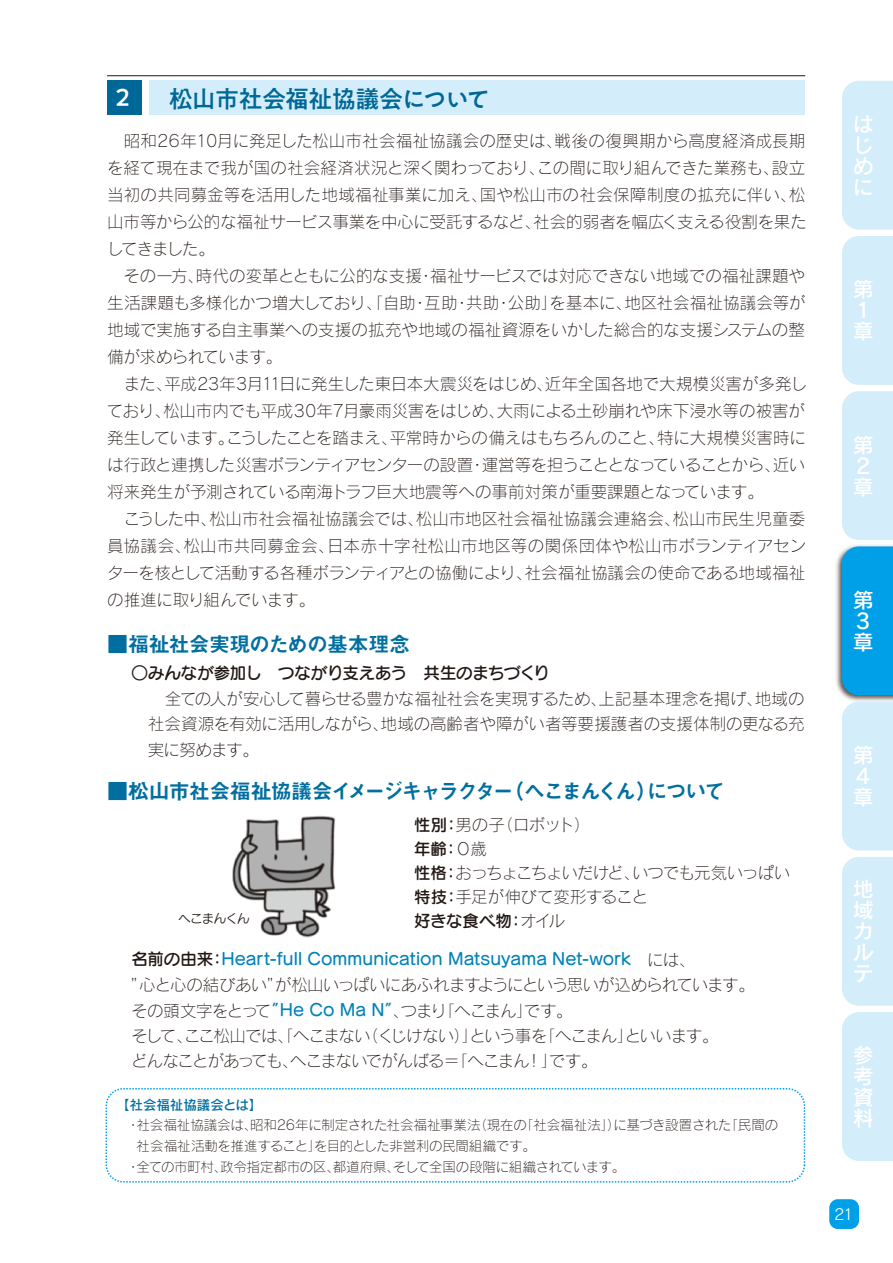
<style>
.page{position:relative;width:893px;height:1263px;background:#fff}
.page>*{position:absolute;margin:0;border:0;box-sizing:border-box;transform-origin:0 0}
.t1{font:500 24px "PA1 Gothic Std";letter-spacing:-.03em;color:#006896}
.t2{font:500 24px "PA1 Gothic Std";color:#fff}
.t3{font:21px "Midashi Go Pro MB31";letter-spacing:-.115em;color:#006fa0}
.t4{font:21px/21px "Rodin Pro DB";color:#fff}
.t5{font:21px "Midashi Go Pro MB31";letter-spacing:-.04em;color:#006fa0}
.t6{font:16.5px/27px "Rodin Pro L";letter-spacing:-.015em;color:#221815}
.t7{font:16.5px/25.5px "Rodin Pro L";letter-spacing:-.065em;color:#221815}
.t8{font:16.5px "Seurat Pro DB";letter-spacing:.005em;color:#0082ba}
.t9{font:16.5px "Seurat Pro DB";letter-spacing:-.015em;color:#221815}
.t10{font:16.5px/24px "Rodin Pro L";letter-spacing:-.055em;color:#221815}
.t11{font:15px "Rodin Pro M";color:#fff}
.t12{font:13.5px "Rodin Pro L";letter-spacing:-.02em;color:#221815}
.t13{font:13.5px "Rodin Pro DB";color:#006fa0}
.t14{font:12px "Seurat Pro M";letter-spacing:-.015em;color:#221815}
.s1{font-family:"Seurat Pro DB"}
.s2{font-family:"Rodin Pro L"}
.s3{color:#221815}
.s4{font-family:"Rodin Pro L";color:#221815}
.s5{font-family:"Seurat Pro DB";color:#0082ba}
</style>
<div class="page">
<div style="left:842px;top:81px;width:51px;height:149px;background:#d3edfb"></div>
<div style="left:842px;top:236px;width:51px;height:149px;background:#d3edfb"></div>
<div style="left:842px;top:391px;width:51px;height:149px;background:#d3edfb"></div>
<img style="left:836px;top:545px;width:57px;height:157px">
<div style="left:842px;top:546px;width:51px;height:149px;background:#00a0e9"></div>
<div style="left:842px;top:702px;width:51px;height:148px;background:#d3edfb"></div>
<div style="left:842px;top:857px;width:51px;height:149px;background:#d3edfb"></div>
<div style="left:842px;top:1012px;width:51px;height:149px;background:#d3edfb"></div>
<div style="left:107px;top:81px;width:34px;height:34px;background:#006896"></div>
<div style="left:150px;top:81px;width:655px;height:34px;background:#d3edfb"></div>
<hr style="left:107px;top:75px;width:698px;height:1px;background:#221815">
<div style="left:829px;top:1199px;width:30px;height:30px;background:#00a0e9;border-radius:9px"></div>
<img style="left:232px;top:816px;width:104px;height:122px">
<div style="left:106px;top:1088px;width:699px;height:94px;border:2px dashed #00a0e9;border-radius:17px"></div>
<h1 class="t2" style="left:116px;top:83px;width:16px">2</h1>
<h1 class="t1" style="left:169px;top:84px;width:323px">松山市社会福祉協議会について</h1>
<p class="t6" style="left:107px;top:127px;width:702px">　昭和26年10月に発足した松山市社会福祉協議会の歴史は、戦後の復興期から高度経済成長期を経て現在まで我が国の社会経済状況と深く関わっており、この間に取り組んできた業務も、設立当初の共同募金等を活用した地域福祉事業に加え、国や松山市の社会保障制度の拡充に伴い、松山市等から公的な福祉サービス事業を中心に受託するなど、社会的弱者を幅広く支える役割を果たしてきました。<br>　その一方、時代の変革とともに公的な支援・福祉サービスでは対応できない地域での福祉課題や生活課題も多様化かつ増大しており、「自助・互助・共助・公助」を基本に、地区社会福祉協議会等が地域で実施する自主事業への支援の拡充や地域の福祉資源をいかした総合的な支援システムの整備が求められています。<br>　また、平成23年3月11日に発生した東日本大震災をはじめ、近年全国各地で大規模災害が多発しており、松山市内でも平成30年7月豪雨災害をはじめ、大雨による土砂崩れや床下浸水等の被害が発生しています。こうしたことを踏まえ、平常時からの備えはもちろんのこと、特に大規模災害時には行政と連携した災害ボランティアセンターの設置・運営等を担うこととなっていることから、近い将来発生が予測されている南海トラフ巨大地震等への事前対策が重要課題となっています。<br>　こうした中、松山市社会福祉協議会では、松山市地区社会福祉協議会連絡会、松山市民生児童委員協議会、松山市共同募金会、日本赤十字社松山市地区等の関係団体や松山市ボランティアセンターを核として活動する各種ボランティアとの協働により、社会福祉協議会の使命である地域福祉の推進に取り組んでいます。</p>
<p class="t5" style="left:107px;top:627px;width:304px">■福祉社会実現のための基本理念</p>
<p class="t9" style="left:131px;top:662px;width:420px">○みんなが参加し　つながり支えあう　共生のまちづくり</p>
<p class="t6" style="left:131px;top:685px;width:675px;line-height:25.5px;text-align:justify">　　全ての人が安心して暮らせる豊かな福祉社会を実現するため、上記基本理念を掲げ、地域の　社会資源を有効に活用しながら、地域の高齢者や障がい者等要援護者の支援体制の更なる充　実に努めます。</p>
<p class="t3" style="left:107px;top:774px;width:619px">■松山市社会福祉協議会イメージキャラクター（へこまんくん）について</p>
<p class="t6" style="left:414px;top:811px;width:178px"><span class="s1">性別：</span>男の子（ロボット）</p>
<p class="t9" style="left:414px;top:838px;width:74px">年齢：<span class="s2">０歳</span></p>
<p class="t10" style="left:414px;top:861px;width:378px"><span class="s1">性格：</span>おっちょこちょいだけど、いつでも元気いっぱい<span class="s1">特技：</span>手足が伸びて変形すること</p>
<p class="t14" style="left:178px;top:911px;width:72px">へこまんくん</p>
<p class="t9" style="left:414px;top:910px;width:152px">好きな食べ物：<span class="s2">オイル</span></p>
<p class="t8" style="left:131px;top:948px;width:566px"><span class="s3">名前の由来：</span>Heart-full Communication Matsuyama Net-work <span class="s4">には、</span></p>
<p class="t7" style="left:131px;top:971px;width:625px">”心と心の結びあい”が松山いっぱいにあふれますようにという思いが込められています。その頭文字をとって<span class="s5">”He Co Ma N”</span>、つまり「へこまん」です。<br>そして、ここ松山では、「へこまない（くじけない）」という事を「へこまん」といいます。<br>どんなことがあっても、へこまないでがんばる＝「へこまん！」です。</p>
<p class="t13" style="left:116px;top:1096px;width:148px">【社会福祉協議会とは】</p>
<p class="t12" style="left:127px;top:1116px;width:653px">・社会福祉協議会は、昭和26年に制定された社会福祉事業法（現在の「社会福祉法」）に基づき設置された「民間の</p>
<p class="t12" style="left:136px;top:1137px;width:401px">社会福祉活動を推進すること」を目的とした非営利の民間組織です。</p>
<p class="t12" style="left:127px;top:1158px;width:500px">・全ての市町村、政令指定都市の区、都道府県、そして全国の段階に組織されています。</p>
<p class="t4" style="left:853px;top:112px;width:21px;text-align:justify">はじめに</p>
<p class="t4" style="left:853px;top:278px;width:21px">第<br>1章</p>
<p class="t4" style="left:853px;top:433px;width:21px">第<br>2章</p>
<p class="t4" style="left:853px;top:588px;width:21px">第<br>3章</p>
<p class="t4" style="left:853px;top:744px;width:21px">第<br>4章</p>
<p class="t4" style="left:853px;top:878px;width:22px;text-align:justify">地域カルテ</p>
<p class="t4" style="left:853px;top:1044px;width:22px;text-align:justify">参考資料</p>
<p class="t11" style="left:834px;top:1204px;width:21px">21</p>
</div>
